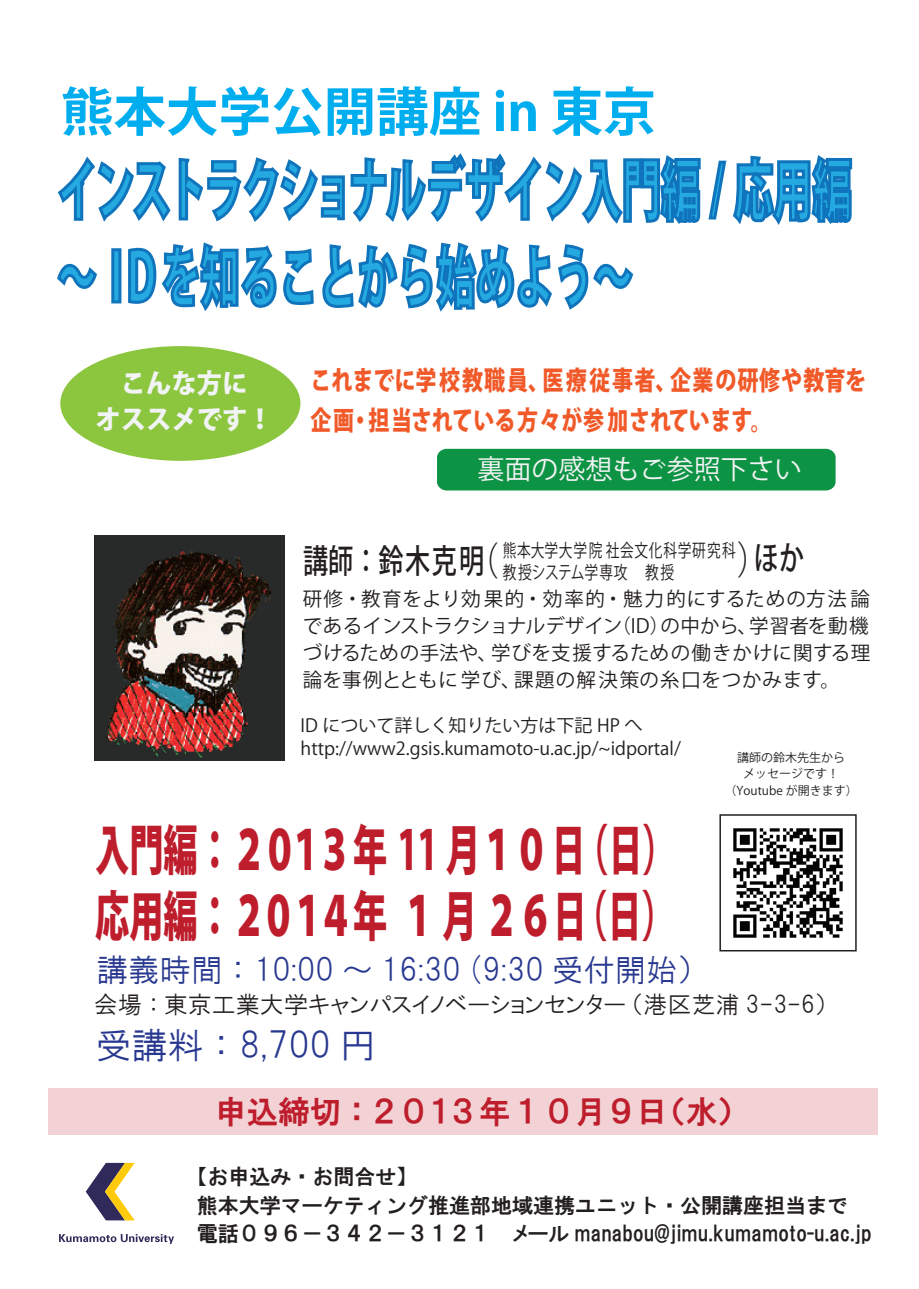
<style>
.page{position:relative;width:919px;height:1289px;background:#fff}
.page>*{position:absolute;margin:0;border:0;box-sizing:border-box;transform-origin:0 0}
.t1{font:800 67.2px/87px "Koz Go Pr 6 N";color:#24aae1;scale:.58 1}
.t2{font:800 54px/66px "Koz Go Pr 6 N";color:#be1d2c;scale:.63 1}
.t3{font:700 52.5px "Koz Go Pro";color:#00aeef}
.t4{font:36px "HGS Gothic M";color:#283890}
.t5{font:500 33px "Koz Go Pro";letter-spacing:.06em;color:#231f20;scale:.76 1}
.t6{font:31.5px "HGS Gothic M";color:#283890}
.t7{font:31.5px "HGS Gothic E";color:#be1d2c}
.t8{font:27px "Koz Go Pro";color:#f2f3f4}
.t9{font:800 26.55px/36px "Koz Go Pro";color:#f2f3f4;text-align:center;scale:.95 1}
.t10{font:800 26.4px/39.6px "Koz Go Pro";letter-spacing:.04em;color:#f15929;scale:.8 1}
.t11{font:24px "HGP Gothic M";color:#231f20}
.t12{font:21px/28.5px "HGS Gothic E";color:#231f20}
.t13{font:19.5px/27px "Koz Go Pro";letter-spacing:.04em;color:#231f20;text-align:justify}
.t14{font:18px/22.5px "Koz Go Pr 6 N";color:#231f20}
.t15{font:18px/22.5px "Koz Go Pro";letter-spacing:.04em;color:#231f20;scale:.76 1}
.t16{font:12px/16.5px "Koz Go Pr 6 N";color:#231f20;text-align:center}
.s1{font-weight:200;font-size:39px}
.s2{font-family:"HGS Gothic M"}
.s3{font-family:"HGP Gothic E"}
</style>
<div class="page">
<div style="left:48px;top:1088px;width:829px;height:46px;background:#f2d2d5"></div>
<svg style="left:86px;top:1162px;width:49px;height:58px"></svg>
<svg style="left:59px;top:1234px;width:115px;height:9px"></svg>
<svg style="left:57px;top:153px;width:796px;height:72px"></svg>
<svg style="left:57px;top:263px;width:40px;height:26px"></svg>
<div style="left:111px;top:248px;width:10px;height:55px;border:3px solid #1074bc"></div>
<svg style="left:128px;top:242px;width:186px;height:69px"></svg>
<svg style="left:322px;top:242px;width:312px;height:70px"></svg>
<div style="left:60px;top:346px;width:240px;height:115px;background:#8bc63e;border-radius:50%"></div>
<div style="left:437px;top:449px;width:398px;height:41px;background:#0d9344;border-radius:9px"></div>
<img style="left:95px;top:536px;width:189px;height:224px">
<img style="left:733px;top:828px;width:110px;height:110px">
<div style="left:719px;top:814px;width:137px;height:137px;border:2px solid #231f20"></div>
<p class="t3" style="left:61px;top:78px;width:596px">熊本大学公開講座 in 東京</p>
<p class="t1" style="left:57px;top:148px;width:1370px">インストラクショナルデザイン入門編 / 応用編～ＩＤを知ることから始めよう～</p>
<p class="t9" style="left:95px;top:367px;width:188px">こんな方に<br>オススメです！</p>
<p class="t10" style="left:310px;top:362px;width:696px">これまでに学校教職員、医療従事者、企業の研修や教育を企画・担当されている方々が参加されています。</p>
<p class="t8" style="left:477px;top:451px;width:325px">裏面の感想もご参照下さい</p>
<p class="t15" style="left:486px;top:539px;width:329px;text-indent:16px">熊本大学大学院 社会文化科学研究科<sup>(</sup> 教授システム学専攻 　教授</p>
<p class="t5" style="left:737px;top:536px;width:89px"><span class="s1">)</span>ほか</p>
<p class="t5" style="left:303px;top:539px;width:240px">講師：鈴木克明</p>
<p class="t13" style="left:303px;top:585px;width:569px">研修・教育をより効果的・効率的・魅力的にするための方法論であるインストラクショナルデザイン（ID）の中から、学習者を動機づけるための手法や、学びを支援するための働きかけに関する理論を事例とともに学び、課題の解決策の糸口をつかみます。</p>
<p class="t14" style="left:300px;top:714px;width:382px">ID について詳しく知りたい方は下記 HP へ　http://www2.gsis.kumamoto-u.ac.jp/~idportal/</p>
<p class="t2" style="left:95px;top:818px;width:924px">入門編：２０１３年 11 月１０日（日）応用編：２０１４年 １ 月 ２６日（日）</p>
<p class="t6" style="left:96px;top:954px;width:614px">講義時間：10:00 ～ 16:30 (9:30 受付開始）</p>
<p class="t16" style="left:724px;top:749px;width:135px">講師の鈴木先生から<br>メッセージです！（Youtube が開きます）</p>
<p class="t11" style="left:94px;top:992px;width:735px"><span class="s2">会場：</span>東京工業大学キャンパスイノベーションセンター　（港区芝浦 3-3-6）</p>
<p class="t4" style="left:95px;top:1026px;width:282px">受講料：8,700 円</p>
<p class="t7" style="left:215px;top:1095px;width:535px">申込締切：２０１３年１０月９日（水）</p>
<p class="t12" style="left:197px;top:1162px;width:676px;text-indent:-11px">【お申込み・お問合せ】　<br>熊本大学マーケティング推進部地域連携ユニット・公開講座担当まで電話０９６－３４２－３１２１　<span class="s3">メール manabou@jimu.kumamoto-u.ac.jp</span></p>
</div>
